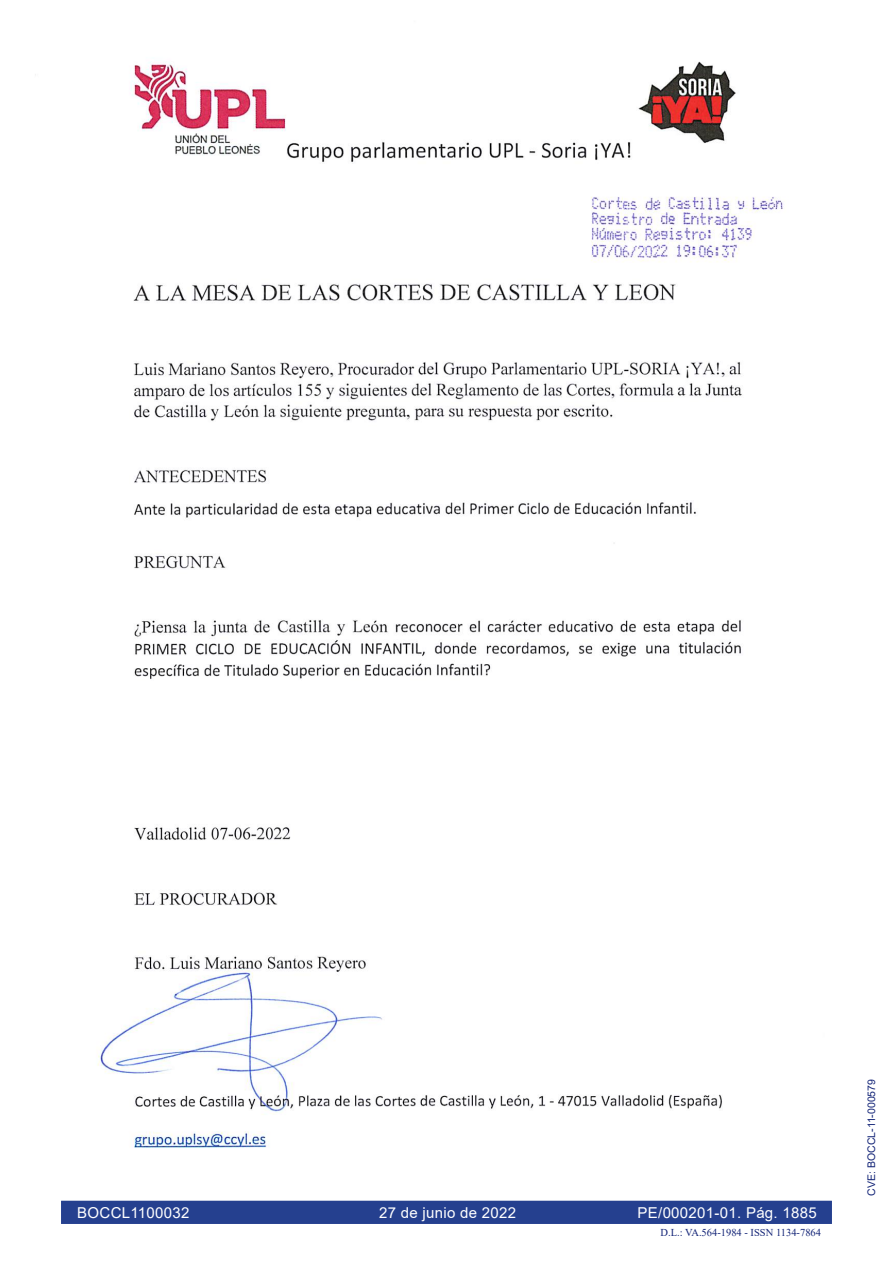
<style>
.page{position:relative;width:893px;height:1263px;background:#fff}
.page>*{position:absolute;margin:0;border:0;box-sizing:border-box;transform-origin:0 0}
.E_CVE{font:15px "Arial";letter-spacing:.02em;color:#fff}
.t1{font:10.5px "Times New Roman";color:#132477}
.t2{font:10.5px "Arial";color:#132477}
</style>
<div class="page">
<div style="left:60px;top:1200px;width:773px;height:25px;background:#25408f"></div>
<div style="left:60px;top:1199px;width:773px;height:26px;border:2px solid #fff"></div>
<img style="left:35px;top:61px;width:798px;height:1139px">
<p class="E_CVE" style="left:77px;top:1202px;width:114px">BOCCL1100032</p>
<p class="E_CVE" style="left:379px;top:1202px;width:139px">27 de junio de 2022</p>
<p class="E_CVE" style="left:638px;top:1202px;width:181px">PE/000201-01. Pág. 1885</p>
<p class="t1" style="left:661px;top:1225px;width:162px">D.L.: VA.564-1984 - ISSN 1134-7864</p>
<p class="t2" style="left:864px;top:1195px;width:118px;rotate:-90deg">CVE: BOCCL-11-000579</p>
</div>
